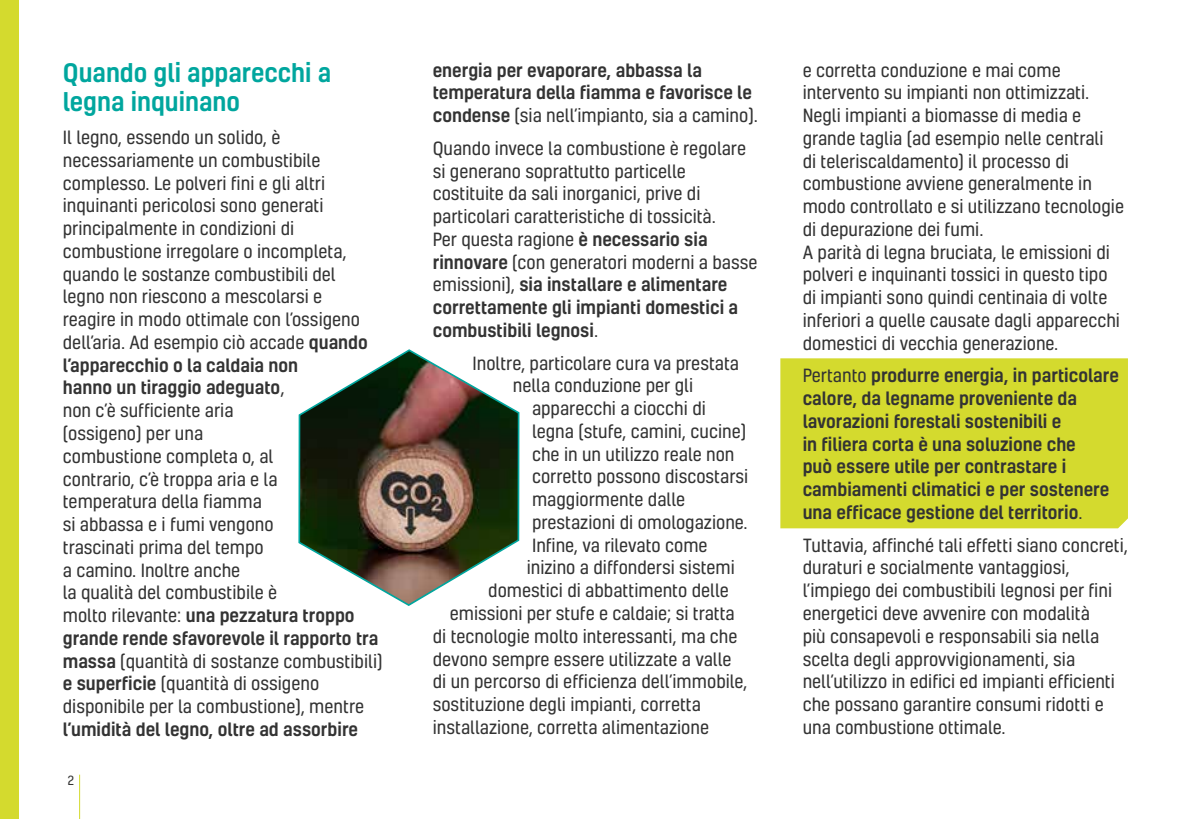
<style>
.page{position:relative;width:1191px;height:819px;background:#fff}
.page>*{position:absolute;margin:0;border:0;box-sizing:border-box;transform-origin:0 0}
.t1{font:500 24.5px/29.4px "Kelson";color:#00a69e}
.t2{font:17.5px/22.8px "Kelson";color:#333}
.t3{font:500 17.5px/22.8px "Kelson";color:#333}
.t4{font:12.25px "Kelson";color:#333}
.s1{font-weight:500}
.s2{font-weight:400}
</style>
<div class="page">
<div style="left:780px;top:358px;width:348px;height:170px;background:#d4da2e"></div>
<img style="left:298px;top:349px;width:222px;height:257px">
<hr style="left:79px;top:774px;width:1px;height:45px;background:#d4da2e">
<div style="left:0;top:0;width:18px;height:819px;background:#d4da2e"></div>
<h1 class="t1" style="left:63px;top:57px;width:270px">Quando gli apparecchi a legna inquinano</h1>
<p class="t2" style="left:63px;top:126px;width:321px">Il legno, essendo un solido, è necessariamente un combustibile complesso. Le polveri fini e gli altri inquinanti pericolosi sono generati principalmente in condizioni di combustione irregolare o incompleta, quando le sostanze combustibili del<br>legno non riescono a mescolarsi e<br>reagire in modo ottimale con l’ossigeno dell’aria. Ad esempio ciò accade <span class="s1">quando l’apparecchio o la caldaia non<br>hanno un tiraggio adeguato</span>,<br>non c’è sufficiente aria<br>(ossigeno) per una<br>combustione completa o, al<br>contrario, c’è troppa aria e la<br>temperatura della fiamma<br>si abbassa e i fumi vengono<br>trascinati prima del tempo<br>a camino. Inoltre anche<br>la qualità del combustibile è<br>molto rilevante: <span class="s1">una pezzatura troppo grande rende sfavorevole il rapporto tra massa</span> (quantità di sostanze combustibili) <span class="s1">e superficie</span> (quantità di ossigeno disponibile per la combustione), mentre</p>
<p class="t3" style="left:63px;top:717px;width:297px">l’umidità del legno, oltre ad assorbire</p>
<p class="t4" style="left:68px;top:772px;width:8px">2</p>
<p class="t3" style="left:433px;top:58px;width:326px">energia per evaporare, abbassa la temperatura della fiamma e favorisce le condense <span class="s2">(sia nell’impianto, sia a camino).</span></p>
<p class="t2" style="left:433px;top:136px;width:326px">Quando invece la combustione è regolare si generano soprattutto particelle costituite da sali inorganici, prive di particolari caratteristiche di tossicità.<br>Per questa ragione <span class="s1">è necessario sia rinnovare</span> (con generatori moderni a basse emissioni), <span class="s1">sia installare e alimentare correttamente gli impianti domestici a combustibili legnosi</span>.</p>
<p class="t2" style="left:472px;top:351px;width:268px">Inoltre, particolare cura va prestata</p>
<p class="t2" style="left:513px;top:374px;width:182px">nella conduzione per gli</p>
<p class="t2" style="left:532px;top:396px;width:175px">apparecchi a ciocchi di</p>
<p class="t2" style="left:532px;top:419px;width:215px">legna (stufe, camini, cucine)</p>
<p class="t2" style="left:532px;top:442px;width:204px">che in un utilizzo reale non</p>
<p class="t2" style="left:532px;top:465px;width:218px">corretto possono discostarsi</p>
<p class="t2" style="left:532px;top:487px;width:155px">maggiormente dalle</p>
<p class="t2" style="left:532px;top:510px;width:217px">prestazioni di omologazione.</p>
<p class="t2" style="left:532px;top:533px;width:177px">Infine, va rilevato come</p>
<p class="t2" style="left:527px;top:556px;width:210px">inizino a diffondersi sistemi</p>
<p class="t2" style="left:488px;top:578px;width:242px">domestici di abbattimento delle</p>
<p class="t2" style="left:450px;top:601px;width:286px">emissioni per stufe e caldaie; si tratta</p>
<p class="t2" style="left:433px;top:624px;width:306px">di tecnologie molto interessanti, ma che</p>
<p class="t2" style="left:433px;top:647px;width:300px">devono sempre essere utilizzate a valle</p>
<p class="t2" style="left:433px;top:669px;width:316px">di un percorso di efficienza dell’immobile,</p>
<p class="t2" style="left:433px;top:692px;width:270px">sostituzione degli impianti, corretta</p>
<p class="t2" style="left:433px;top:715px;width:278px">installazione, corretta alimentazione</p>
<p class="t2" style="left:802px;top:58px;width:323px">e corretta conduzione e mai come intervento su impianti non ottimizzati.<br>Negli impianti a biomasse di media e grande taglia (ad esempio nelle centrali<br>di teleriscaldamento) il processo di combustione avviene generalmente in modo controllato e si utilizzano tecnologie di depurazione dei fumi.<br>A parità di legna bruciata, le emissioni di polveri e inquinanti tossici in questo tipo di impianti sono quindi centinaia di volte inferiori a quelle causate dagli apparecchi domestici di vecchia generazione.</p>
<p class="t3" style="left:802px;top:364px;width:318px"><span class="s2">Pertanto</span> produrre energia, in particolare calore, da legname proveniente da lavorazioni forestali sostenibili e<br>in filiera corta è una soluzione che<br>può essere utile per contrastare i cambiamenti climatici e per sostenere una efficace gestione del territorio<span class="s2">.</span></p>
<p class="t2" style="left:802px;top:533px;width:327px">Tuttavia, affinché tali effetti siano concreti, duraturi e socialmente vantaggiosi, l’impiego dei combustibili legnosi per fini energetici deve avvenire con modalità<br>più consapevoli e responsabili sia nella scelta degli approvvigionamenti, sia nell’utilizzo in edifici ed impianti efficienti che possano garantire consumi ridotti e una combustione ottimale.</p>
</div>
